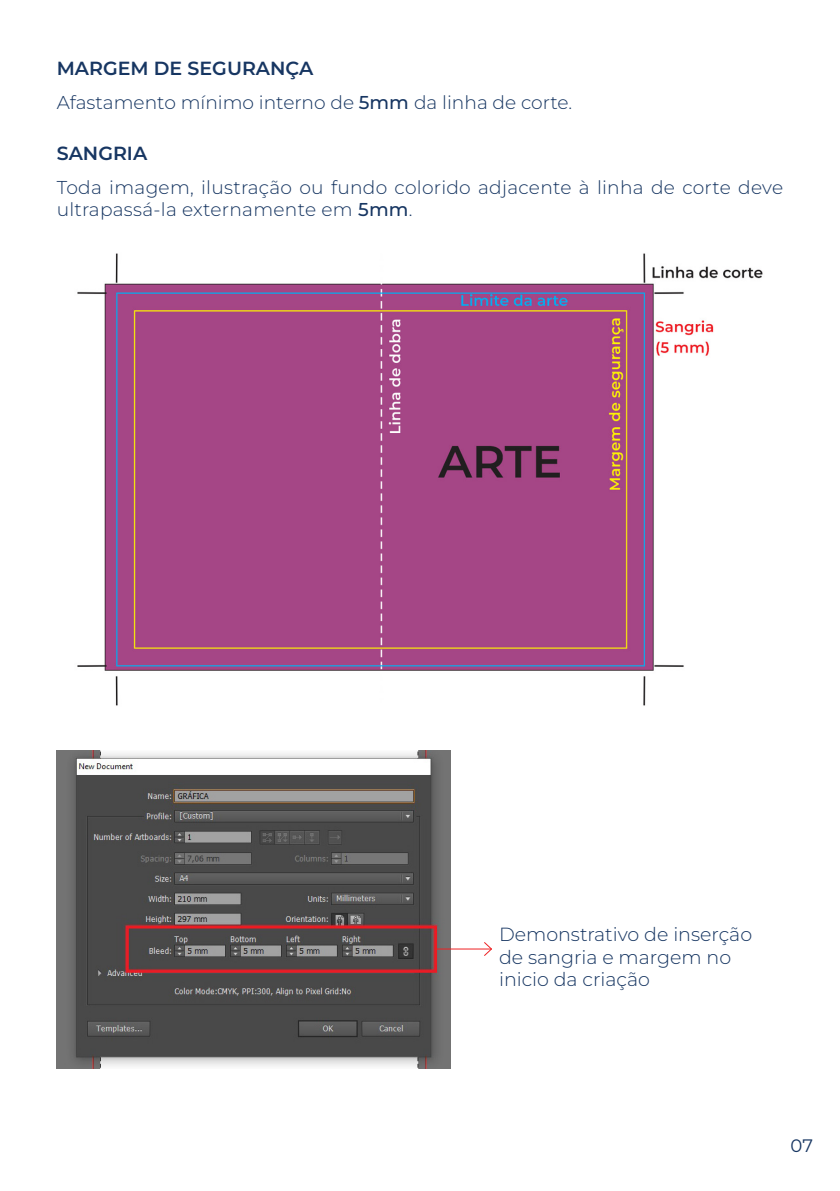
<style>
.page{position:relative;width:840px;height:1191px;background:#fff}
.page>*{position:absolute;margin:0;border:0;box-sizing:border-box;transform-origin:0 0}
.Corpo_de_texto_2{font:300 19px/22.8px "Montserrat";color:#173662}
.SUB_TITULO{font:600 19px "Montserrat";color:#173662}
.Corpo_de_texto{font:300 18.6px/22.4px "Montserrat";letter-spacing:.015em;color:#173662}
.SUB_TITULO-2{font:18px "Montserrat";color:#173662}
.s1{font-weight:500}
</style>
<div class="page">
<img style="left:57px;top:750px;width:393px;height:319px">
<hr style="left:435px;top:948px;width:56px;height:1px;background:#ee2123">
<svg style="left:483px;top:942px;width:9px;height:14px"></svg>
<img style="left:77px;top:253px;width:686px;height:453px">
<p class="SUB_TITULO" style="left:57px;top:56px;width:258px">MARGEM DE SEGURANÇA</p>
<p class="Corpo_de_texto" style="left:57px;top:91px;width:517px">Afastamento mínimo interno de <span class="s1">5mm</span> da linha de corte.</p>
<p class="SUB_TITULO" style="left:57px;top:141px;width:92px">SANGRIA</p>
<p class="Corpo_de_texto" style="left:57px;top:176px;width:727px">Toda imagem, ilustração ou fundo colorido adjacente à linha de corte deve ultrapassá-la externamente em <span class="s1">5mm</span>.</p>
<p class="Corpo_de_texto_2" style="left:498px;top:922px;width:254px">Demonstrativo de inserção de sangria e margem no inicio da criação</p>
<p class="SUB_TITULO-2" style="left:790px;top:1133px;width:24px">07</p>
</div>
